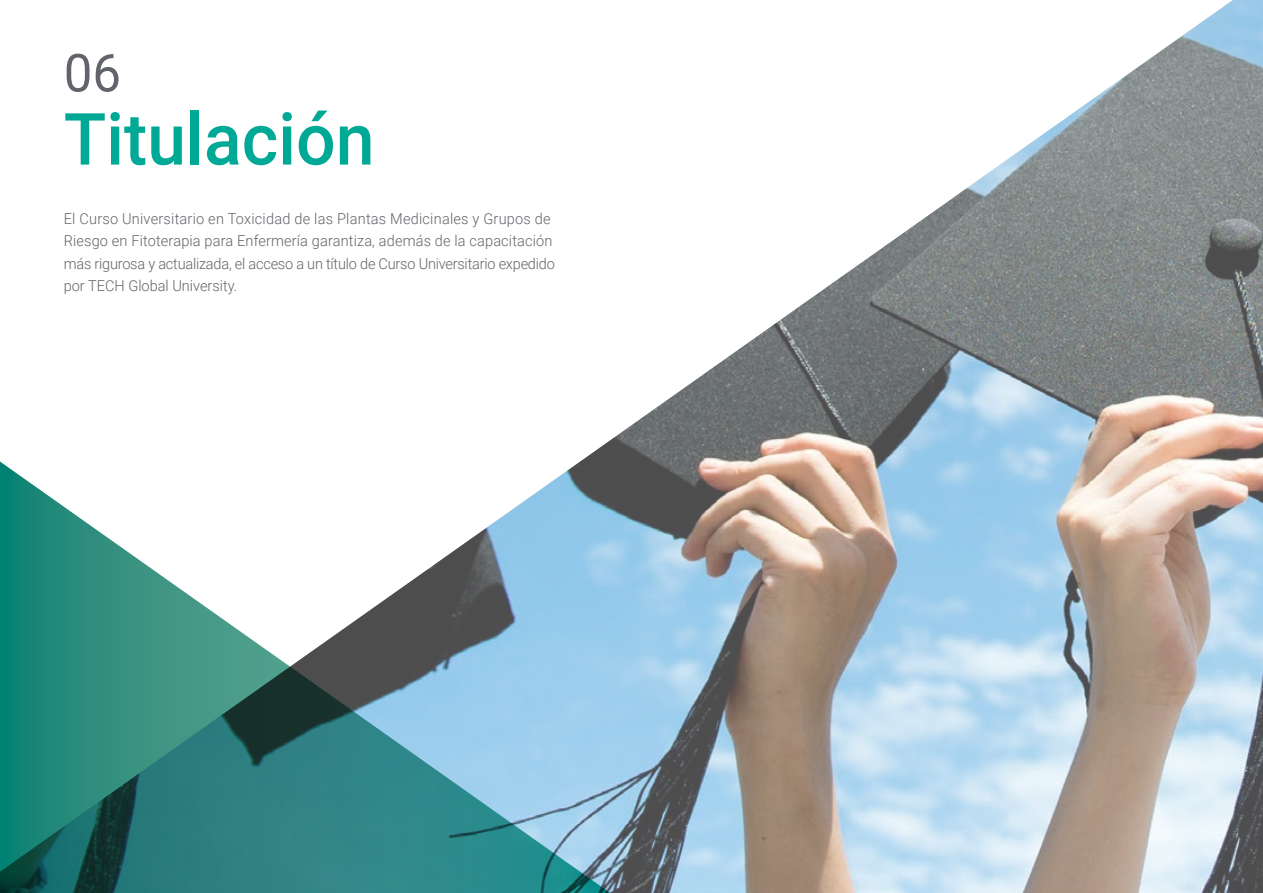
<style>
.page{position:relative;width:1263px;height:893px;background:#fff}
.page>*{position:absolute;margin:0;border:0;box-sizing:border-box;transform-origin:0 0}
.t1{font:500 72px "Roboto";color:#00a996}
.t2{font:52.5px "Roboto";color:#61646a}
.t3{font:300 15px/22.5px "Roboto";letter-spacing:.01em;color:#61646a}
</style>
<div class="page">
<img style="left:602px;top:0;width:661px;height:893px">
<svg style="left:0;top:446px;width:640px;height:447px"></svg>
<h2 class="t2" style="left:64px;top:36px;width:59px">06</h2>
<h1 class="t1" style="left:64px;top:89px;width:312px">Titulación</h1>
<p class="t3" style="left:64px;top:207px;width:493px">El Curso Universitario en Toxicidad de las Plantas Medicinales y Grupos de Riesgo en Fitoterapia para Enfermería garantiza, además de la capacitación más rigurosa y actualizada, el acceso a un título de Curso Universitario expedido por TECH Global University.</p>
</div>
